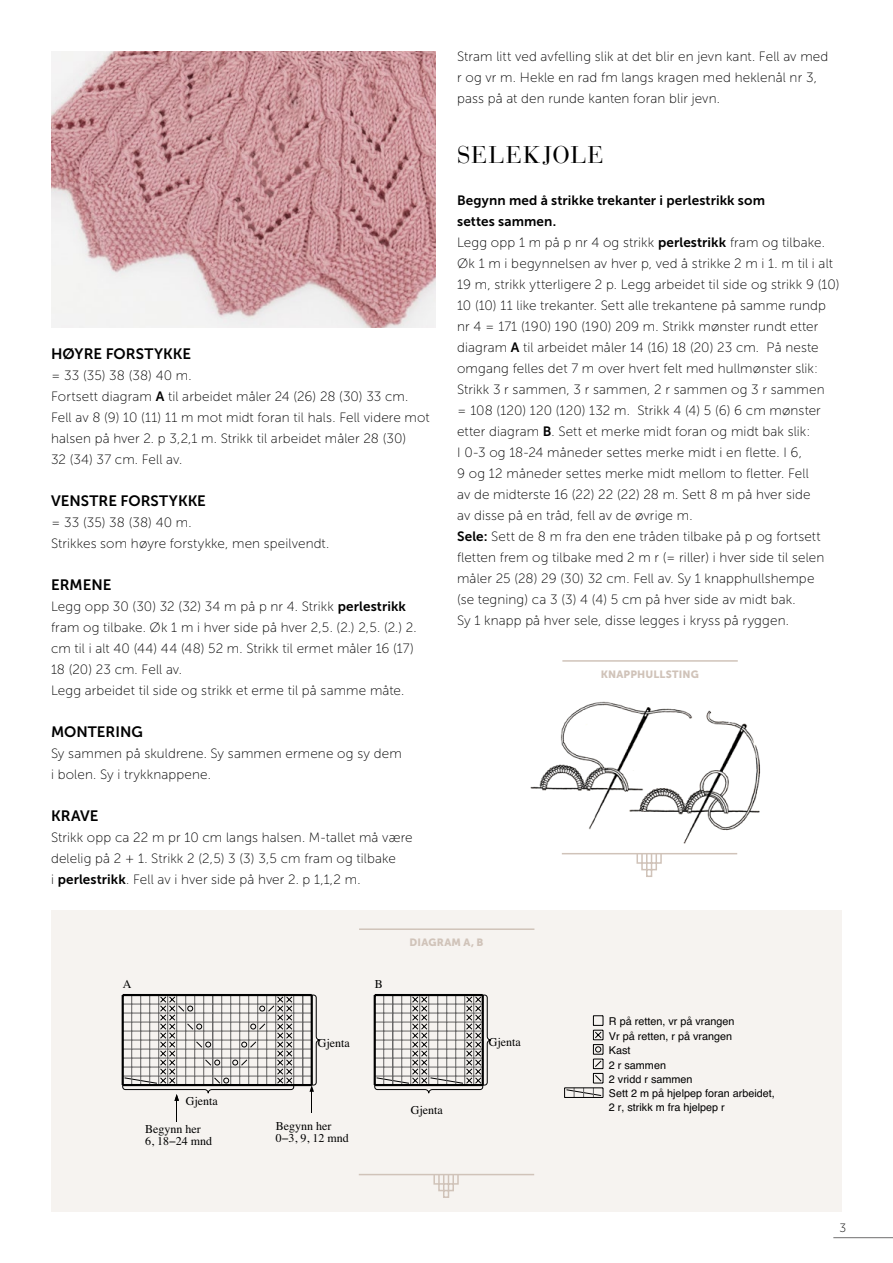
<style>
.page{position:relative;width:893px;height:1263px;background:#fff}
.page>*{position:absolute;margin:0;border:0;box-sizing:border-box;transform-origin:0 0}
.INNHOLD-_Opps{font:24px "Bauer Bodoni Std";letter-spacing:.05em;color:#000}
.INNHOLD-_Opps-2{font:15px "Museo Sans 700";color:#000}
.INNHOLD-_Opps-3{font:13.5px/21px "Museo Sans 100";letter-spacing:.01em;color:#000}
.INNHOLD-_Opps-4{font:13.5px "Museo Sans 700";letter-spacing:.01em;color:#000}
.t1{font:12px/12px "Times";color:#000}
.t2{font:12px "Museo Sans 100";color:#000}
.t3{font:10.8px/14.4px "Helvetica";color:#000}
.t4{font:10.5px "Museo Sans 900";letter-spacing:.015em;color:#d0c3b9}
.s1{font-family:"Museo Sans 700"}
</style>
<div class="page">
<hr style="left:833px;top:1237px;width:60px;height:1px;background:#706f6f">
<div style="left:51px;top:910px;width:791px;height:302px;background:#f6f3f0"></div>
<svg style="left:433px;top:1175px;width:26px;height:23px"></svg>
<hr style="left:360px;top:1174px;width:173px;height:1px;background:#d0c3b9">
<hr style="left:360px;top:928px;width:174px;height:2px;background:#d0c3b9">
<svg style="left:122px;top:994px;width:369px;height:127px"></svg>
<hr style="left:565px;top:1097px;width:38px;height:1px;background:#000">
<svg style="left:564px;top:1016px;width:40px;height:81px"></svg>
<img style="left:530px;top:701px;width:231px;height:143px">
<svg style="left:636px;top:854px;width:26px;height:23px"></svg>
<hr style="left:563px;top:853px;width:173px;height:1px;background:#d0c3b9">
<hr style="left:563px;top:660px;width:174px;height:2px;background:#d0c3b9">
<img style="left:51px;top:51px;width:385px;height:276px">
<p class="INNHOLD-_Opps-2" style="left:51px;top:345px;width:142px">HØYRE FORSTYKKE</p>
<p class="INNHOLD-_Opps-3" style="left:51px;top:365px;width:142px">= 33 (35) 38 (38) 40 m.</p>
<p class="INNHOLD-_Opps-3" style="left:51px;top:386px;width:380px">Fortsett diagram <span class="s1">A</span> til arbeidet måler 24 (26) 28 (30) 33 cm.<br>Fell av 8 (9) 10 (11) 11 m mot midt foran til hals. Fell videre mot halsen på hver 2. p 3,2,1 m. Strikk til arbeidet måler 28 (30)<br>32 (34) 37 cm. Fell av.</p>
<p class="INNHOLD-_Opps-2" style="left:51px;top:492px;width:156px">VENSTRE FORSTYKKE</p>
<p class="INNHOLD-_Opps-3" style="left:51px;top:512px;width:142px">= 33 (35) 38 (38) 40 m.</p>
<p class="INNHOLD-_Opps-3" style="left:51px;top:533px;width:280px">Strikkes som høyre forstykke, men speilvendt.</p>
<p class="INNHOLD-_Opps-2" style="left:51px;top:576px;width:62px">ERMENE</p>
<p class="INNHOLD-_Opps-3" style="left:51px;top:596px;width:367px">Legg opp 30 (30) 32 (32) 34 m på p nr 4. Strikk <span class="s1">perlestrikk </span>fram og tilbake. Øk 1 m i hver side på hver 2,5. (2.) 2,5. (2.) 2. cm til i alt 40 (44) 44 (48) 52 m. Strikk til ermet måler 16 (17)<br>18 (20) 23 cm. Fell av.</p>
<p class="INNHOLD-_Opps-3" style="left:51px;top:680px;width:355px">Legg arbeidet til side og strikk et erme til på samme måte.</p>
<p class="INNHOLD-_Opps-2" style="left:51px;top:723px;width:93px">MONTERING</p>
<p class="INNHOLD-_Opps-3" style="left:51px;top:743px;width:352px">Sy sammen på skuldrene. Sy sammen ermene og sy dem i bolen. Sy i trykknappene.</p>
<p class="INNHOLD-_Opps-2" style="left:51px;top:807px;width:49px">KRAVE</p>
<p class="INNHOLD-_Opps-3" style="left:51px;top:827px;width:363px">Strikk opp ca 22 m pr 10 cm langs halsen. M-tallet må være delelig på 2 + 1. Strikk 2 (2,5) 3 (3) 3,5 cm fram og tilbake<br>i <span class="s1">perlestrikk</span>. Fell av i hver side på hver 2. p 1,1,2 m.</p>
<p class="INNHOLD-_Opps-3" style="left:457px;top:46px;width:373px">Stram litt ved avfelling slik at det blir en jevn kant. Fell av med r og vr m. Hekle en rad fm langs kragen med heklenål nr 3, pass på at den runde kanten foran blir jevn.</p>
<p class="INNHOLD-_Opps" style="left:457px;top:141px;width:148px">SELEKJOLE</p>
<p class="INNHOLD-_Opps-4" style="left:457px;top:193px;width:309px">Begynn med å strikke trekanter i perlestrikk som</p>
<p class="INNHOLD-_Opps-4" style="left:457px;top:214px;width:101px">settes sammen.</p>
<p class="INNHOLD-_Opps-3" style="left:457px;top:232px;width:384px">Legg opp 1 m på p nr 4 og strikk <span class="s1">perlestrikk</span> fram og tilbake.<br>Øk 1 m i begynnelsen av hver p, ved å strikke 2 m i 1. m til i alt 19 m, strikk ytterligere 2 p. Legg arbeidet til side og strikk 9 (10)<br>10 (10) 11 like trekanter. Sett alle trekantene på samme rundp nr 4 = 171 (190) 190 (190) 209 m. Strikk mønster rundt etter diagram <span class="s1">A</span> til arbeidet måler 14 (16) 18 (20) 23 cm. På neste omgang felles det 7 m over hvert felt med hullmønster slik:<br>Strikk 3 r sammen, 3 r sammen, 2 r sammen og 3 r sammen<br>= 108 (120) 120 (120) 132 m. Strikk 4 (4) 5 (6) 6 cm mønster etter diagram <span class="s1">B</span>. Sett et merke midt foran og midt bak slik:<br>I 0-3 og 18-24 måneder settes merke midt i en flette. I 6,<br>9 og 12 måneder settes merke midt mellom to fletter. Fell<br>av de midterste 16 (22) 22 (22) 28 m. Sett 8 m på hver side<br>av disse på en tråd, fell av de øvrige m.</p>
<p class="INNHOLD-_Opps-3" style="left:457px;top:526px;width:369px"><span class="s1">Sele:</span> Sett de 8 m fra den ene tråden tilbake på p og fortsett fletten frem og tilbake med 2 m r (= riller) i hver side til selen måler 25 (28) 29 (30) 32 cm. Fell av. Sy 1 knapphullshempe (se tegning) ca 3 (3) 4 (4) 5 cm på hver side av midt bak.<br>Sy 1 knapp på hver sele, disse legges i kryss på ryggen.</p>
<p class="t4" style="left:601px;top:668px;width:99px">KNAPPHULLSTING</p>
<p class="t1" style="left:123px;top:977px;width:10px">A</p>
<p class="t1" style="left:375px;top:977px;width:10px">B</p>
<p class="t4" style="left:410px;top:936px;width:75px">DIAGRAM A, B</p>
<p class="t1" style="left:186px;top:1094px;width:33px">Gjenta</p>
<p class="t1" style="left:318px;top:1036px;width:33px">Gjenta</p>
<p class="t1" style="left:489px;top:1035px;width:33px">Gjenta</p>
<p class="t1" style="left:411px;top:1103px;width:33px">Gjenta</p>
<p class="t1" style="left:145px;top:1121px;width:69px">Begynn her<br>6, 18−24 mnd</p>
<p class="t1" style="left:276px;top:1119px;width:75px">Begynn her<br>0−3, 9, 12 mnd</p>
<p class="t3" style="left:609px;top:1015px;width:167px">R på retten, vr på vrangen<br>Vr på retten, r på vrangen<br>Kast<br>2 r sammen<br>2 vridd r sammen<br>Sett 2 m på hjelpep foran arbeidet,</p>
<p class="t3" style="left:609px;top:1100px;width:117px">2 r, strikk m fra hjelpep r</p>
<p class="t2" style="left:839px;top:1221px;width:8px">3</p>
</div>
